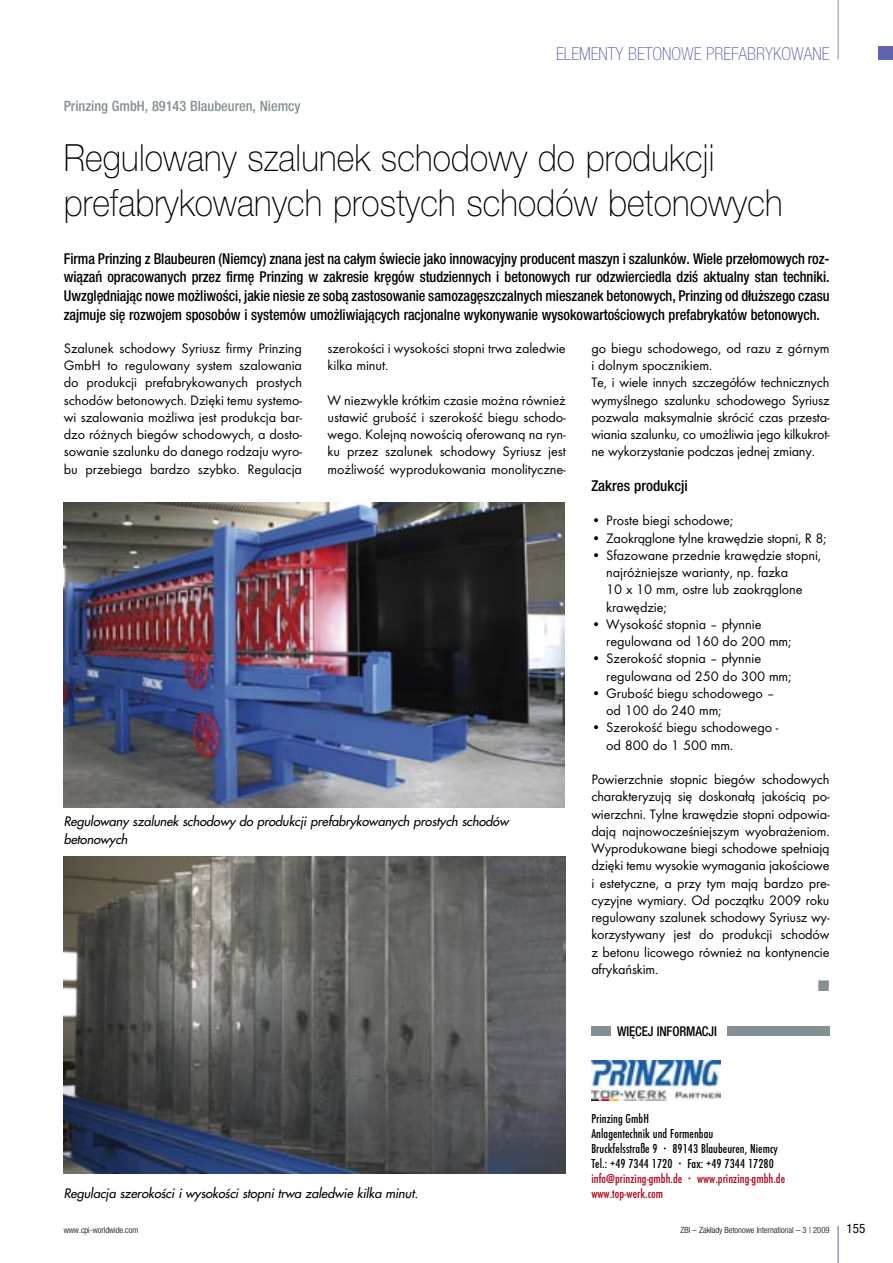
<style>
.page{position:relative;width:893px;height:1263px;background:#fff}
.page>*{position:absolute;margin:0;border:0;box-sizing:border-box;transform-origin:0 0}
.t1{font:100 37.5px/45px "Helvetica Neue";letter-spacing:.005em;color:#000;scale:.9 1}
.t2{font:18px "Helvetica Neue Thin Cond";color:#6163af}
.t3{font:15px/18.8px "Helvetica Neue Medium Cond";letter-spacing:-.005em;color:#000;text-align:justify;scale:.95 1}
.t4{font:15px "Helvetica Neue Medium Cond";letter-spacing:-.005em;color:#000}
.t5{font:14.25px/17.2px "Futura TCE";letter-spacing:-.005em;color:#000}
.t6{font:14.25px "Helvetica Neue Medium Cond";color:#859094}
.t7{font:14.25px "Euro Pi Three";color:#859094}
.t8{font:13.5px/15px "Futura TCE Medium Condensed";letter-spacing:.005em;color:#000}
.t9{font:13.5px/15px "Futura TCE Medium Condensed";letter-spacing:.005em;color:#b10016}
.t10{font:13.5px "Helvetica Neue Medium Cond";letter-spacing:-.01em;color:#000;scale:.95 1}
.t11{font:13.05px "Helvetica Neue Condensed";color:#000}
.t12{font:italic 12.75px/17.2px "Futura";letter-spacing:-.005em;color:#000}
.t13{font:8.55px "Helvetica Neue Light Cond";color:#000}
</style>
<div class="page">
<hr style="left:837px;top:1226px;width:1px;height:37px;background:#6163af">
<hr style="left:837px;top:0;width:1px;height:60px;background:#859094">
<div style="left:878px;top:46px;width:14px;height:14px;background:#6163af"></div>
<img style="left:591px;top:1061px;width:129px;height:39px">
<img style="left:64px;top:503px;width:500px;height:304px">
<img style="left:64px;top:857px;width:502px;height:316px">
<div style="left:591px;top:1026px;width:19px;height:10px;background:#859094"></div>
<div style="left:727px;top:1026px;width:102px;height:10px;background:#859094"></div>
<p class="t6" style="left:64px;top:101px;width:238px">Prinzing GmbH, 89143 Blaubeuren, Niemcy</p>
<p class="t2" style="left:556px;top:47px;width:275px">ELEMENTY BETONOWE PREFABRYKOWANE</p>
<h1 class="t1" style="left:64px;top:139px;width:800px">Regulowany szalunek schodowy do produkcji prefabrykowanych prostych schodów betonowych</h1>
<p class="t3" style="left:64px;top:250px;width:807px">Firma Prinzing z Blaubeuren (Niemcy) znana jest na całym świecie jako innowacyjny producent maszyn i szalunków. Wiele przełomowych roz&shy;wiązań opracowanych przez firmę Prinzing w zakresie kręgów studziennych i betonowych rur odzwierciedla dziś aktualny stan techniki.<br>Uwzględniając nowe możliwości, jakie niesie ze sobą zastosowanie samozagęszczalnych mieszanek betonowych, Prinzing od dłuższego czasu zajmuje się rozwojem sposobów i systemów umożliwiających racjonalne wykonywanie wysokowartościowych prefabrykatów betonowych.</p>
<p class="t5" style="left:64px;top:341px;width:240px;text-align:justify">Szalunek schodowy Syriusz firmy Prinzing GmbH to regulowany system szalowania do produkcji prefabrykowanych prostych schodów betonowych. Dzięki temu systemo&shy;wi szalowania możliwa jest produkcja bar&shy;dzo różnych biegów schodowych, a dosto&shy;sowanie szalunku do danego rodzaju wyro&shy;bu przebiega bardzo szybko. Regulacja</p>
<p class="t5" style="left:327px;top:341px;width:240px">szerokości i wysokości stopni trwa zaledwie kilka minut.</p>
<p class="t5" style="left:327px;top:392px;width:240px;text-align:justify">W niezwykle krótkim czasie można również ustawić grubość i szerokość biegu schodo&shy;wego. Kolejną nowością oferowaną na ryn - ku przez szalunek schodowy Syriusz jest moż liwość wyprodukowania monolityczne-</p>
<p class="t12" style="left:64px;top:814px;width:446px">Regulowany szalunek schodowy do produkcji prefabrykowanych prostych schodów betonowych</p>
<p class="t5" style="left:591px;top:341px;width:240px">go biegu schodowego, od razu z górnym i dolnym spocznikiem.<br>Te, i wiele innych szczegółów technicznych wy myślnego szalunku schodowego Syriusz pozwala maksymalnie skrócić czas przesta&shy;wiania szalunku, co umożliwia jego kilkukrot&shy;ne wykorzystanie podczas jednej zmiany.</p>
<p class="t4" style="left:591px;top:480px;width:98px">Zakres produkcji</p>
<p class="t5" style="left:591px;top:513px;width:143px">• Proste biegi schodowe;</p>
<p class="t5" style="left:591px;top:530px;width:236px">• Zaokrąglone tylne krawędzie stopni, R 8;</p>
<p class="t5" style="left:606px;top:548px;width:216px;text-indent:-15px">• Sfazowane przednie krawędzie stopni, najróżniejsze warianty, np. fazka<br>10 x 10 mm, ostre lub zaokrąglone krawędzie;</p>
<p class="t5" style="left:606px;top:617px;width:187px;text-indent:-15px">• Wysokość stopnia – płynnie regulowana od 160 do 200 mm;</p>
<p class="t5" style="left:606px;top:651px;width:187px;text-indent:-15px">• Szerokość stopnia – płynnie regulowana od 250 do 300 mm;</p>
<p class="t5" style="left:606px;top:686px;width:170px;text-indent:-15px">• Grubość biegu schodowego – od 100 do 240 mm;</p>
<p class="t5" style="left:606px;top:720px;width:174px;text-indent:-15px">• Szerokość biegu schodowego - od 800 do 1 500 mm.</p>
<p class="t5" style="left:591px;top:772px;width:240px;text-align:justify">Powierzchnie stopnic biegów schodowych charakteryzują się doskonałą jakością po - wierzchni. Tylne krawędzie stopni odpowia&shy;dają najnowocześniejszym wyobrażeniom.<br>Wyprodukowane biegi schodowe spełniają dzięki temu wysokie wymagania jakościowe i estetyczne, a przy tym mają bardzo pre - cyzyjne wymiary. Od początku 2009 roku regulowany szalunek schodowy Sy riusz wy - korzystywany jest do produkcji scho dów z betonu licowego również na kontynencie afrykańskim.</p>
<p class="t7" style="left:817px;top:978px;width:13px">M</p>
<p class="t10" style="left:617px;top:1027px;width:106px">WIĘCEJ INFORMACJI</p>
<p class="t12" style="left:64px;top:1186px;width:356px">Regulacja szerokości i wysokości stopni trwa zaledwie kilka minut.</p>
<p class="t8" style="left:591px;top:1112px;width:188px">Prinzing GmbH<br>Anlagentechnik und Formenbau<br>Bruckfelsstraße 9 · 89143 Blaubeuren, Niemcy<br>Tel.: +49 7344 1720 · Fax: +49 7344 17280</p>
<p class="t9" style="left:591px;top:1172px;width:195px">info@prinzing-gmbh.de · www.prinzing-gmbh.de www.top-werk.com</p>
<p class="t13" style="left:64px;top:1226px;width:76px">www.cpi-worldwide.com</p>
<p class="t13" style="left:680px;top:1226px;width:150px">ZBI – Zakłady Betonowe International – 3 | 2009</p>
<p class="t11" style="left:846px;top:1223px;width:20px">155</p>
</div>
